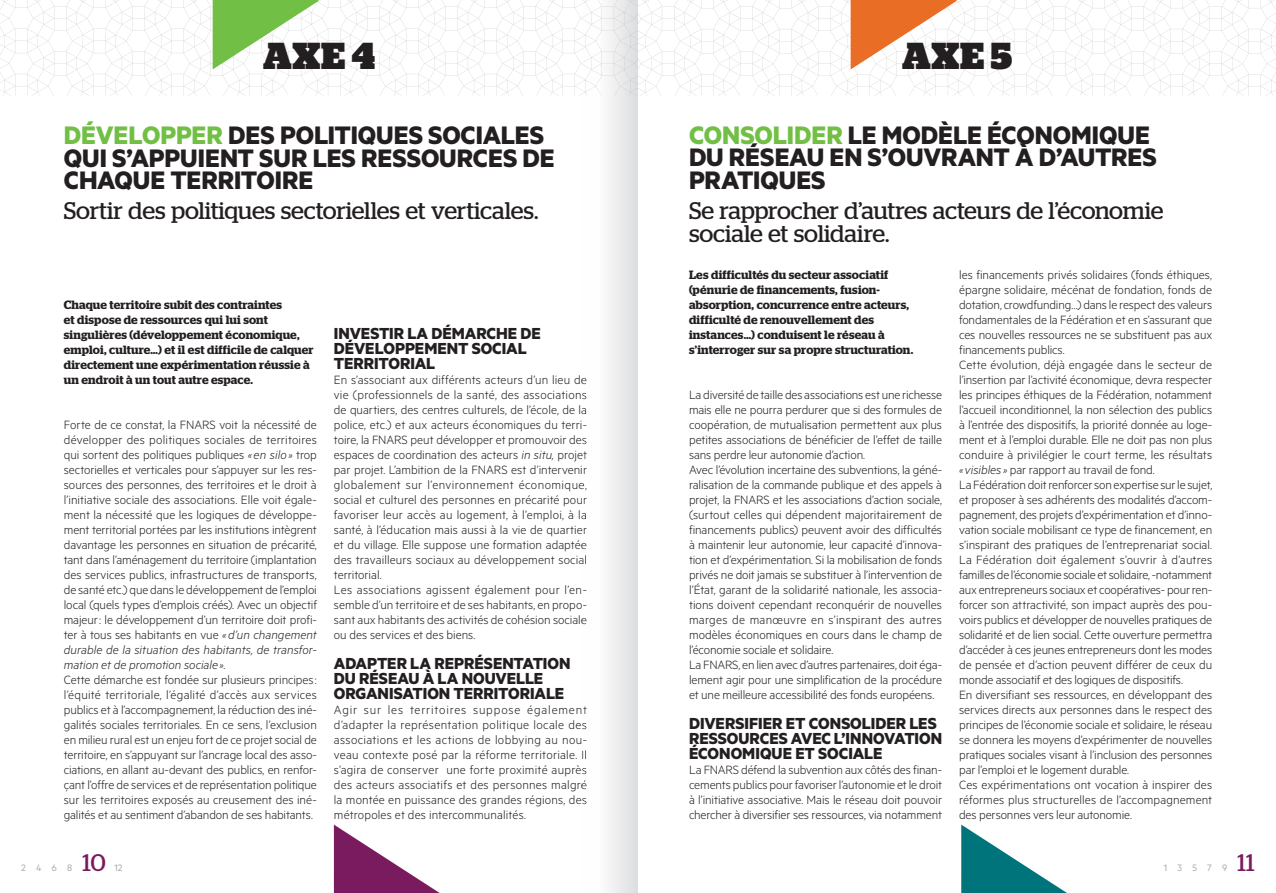
<style>
.page{position:relative;width:1276px;height:893px;background:#fff}
.page>*{position:absolute;margin:0;border:0;box-sizing:border-box;transform-origin:0 0}
.t1{font:900 37.5px "Stag";letter-spacing:.02em;color:#231f20}
.t2{font:700 28.5px/22.5px "Metric";color:#231f20}
.t3{font:24px/22.5px "Stag";letter-spacing:-.01em;color:#231f20}
.t4{font:700 18px/15px "Metric";color:#231f20}
.t5{font:300 13.5px/15px "Metric";letter-spacing:-.005em;color:#231f20;text-align:justify}
.t6{font:600 12px/15px "Stag";letter-spacing:.01em;color:#231f20}
.t7{font:10.5px "Metric";color:#a8a9ad}
.s1{color:#71bf44}
.s2{font-style:italic}
.s3{font-family:"Stag";font-size:24px;color:#7b1b5f}
</style>
<div class="page">
<svg style="left:334px;top:825px;width:106px;height:68px"></svg>
<svg style="left:961px;top:825px;width:106px;height:68px"></svg>
<svg style="left:583px;top:96px;width:55px;height:797px"></svg>
<svg style="left:0;top:0;width:1276px;height:96px"></svg>
<svg style="left:583px;top:375px;width:4px;height:9px"></svg>
<svg style="left:583px;top:390px;width:4px;height:176px"></svg>
<svg style="left:583px;top:585px;width:4px;height:39px"></svg>
<svg style="left:583px;top:705px;width:4px;height:101px"></svg>
<h1 class="t1" style="left:263px;top:34px;width:114px">AXE 4</h1>
<h1 class="t1" style="left:902px;top:34px;width:112px">AXE 5</h1>
<h2 class="t2" style="left:64px;top:123px;width:492px"><span class="s1">DÉVELOPPER</span> DES POLITIQUES SOCIALES<br>QUI S’APPUIENT SUR LES RESSOURCES DE<br>CHAQUE TERRITOIRE</h2>
<h2 class="t2" style="left:689px;top:123px;width:469px"><span class="s1">CONSOLIDER</span> LE MODÈLE ÉCONOMIQUE<br>DU RÉSEAU EN S’OUVRANT À D’AUTRES<br>PRATIQUES</h2>
<h3 class="t3" style="left:64px;top:199px;width:476px">Sortir des politiques sectorielles et verticales.</h3>
<h3 class="t3" style="left:689px;top:199px;width:476px">Se rapprocher d’autres acteurs de l’économie sociale et solidaire.</h3>
<p class="t6" style="left:64px;top:297px;width:251px">Chaque territoire subit des contraintes<br>et dispose de ressources qui lui sont singulières (développement économique, emploi, culture…) et il est difficile de calquer directement une expérimentation réussie à un endroit à un tout autre espace.</p>
<p class="t5" style="left:64px;top:417px;width:255px">forte de ce constat, la fnars voit la nécessité de développer des politiques sociales de territoires qui sortent des politiques publiques <span class="s2">« en silo »</span> trop sectorielles et verticales pour s’appuyer sur les res&shy;sources des personnes, des territoires et le droit à l’initiative sociale des associations. Elle voit égale&shy;ment la nécessité que les logiques de développe&shy;ment territorial portées par les institutions intègrent davantage les personnes en situation de précarité, tant dans l’aménagement du territoire (implantation des services publics, infrastructures de transports, de santé etc.) que dans le développement de l’emploi local (quels types d’emplois créés). avec un objectif majeur : le développement d’un territoire doit profi&shy;ter à tous ses habitants en vue <span class="s2">« d’un changement durable de la situation des habitants, de transfor&shy;mation et de promotion sociale ».</span></p>
<p class="t5" style="left:64px;top:672px;width:255px">Cette démarche est fondée sur plusieurs principes : l’équité territoriale, l’égalité d’accès aux services publics et à l’accompagnement, la réduction des iné&shy;galités sociales territoriales. En ce sens, l’exclusion en milieu rural est un enjeu fort de ce projet social de territoire, en s’appuyant sur l’ancrage local des asso&shy;ciations, en allant au-devant des publics, en renfor&shy;çant l’offre de services et de représentation politique sur les territoires exposés au creusement des iné&shy;galités et au sentiment d’abandon de ses habitants.</p>
<h3 class="t4" style="left:334px;top:325px;width:208px">INVESTIR LA DÉMARCHE DE<br>DÉVELOPPEMENT SOCIAL<br>TERRITORIAL</h3>
<p class="t5" style="left:334px;top:372px;width:255px;text-align:left">En s’associant aux différents acteurs d’un lieu de vie (professionnels de la santé, des associations de quartiers, des centres culturels, de l’école, de la police, etc.) et aux acteurs économiques du terri&shy;toire, la fnars peut développer et promouvoir des espaces de coordination des acteurs <span class="s2">in situ,</span> projet par projet. l’ambition de la fnars est d’intervenir globalement sur l’environnement économique, social et culturel des personnes en précarité pour favoriser leur accès au logement, à l’emploi, à la santé, à l’éducation mais aussi à la vie de quartier et du village. Elle suppose une formation adaptée des travailleurs sociaux au développement social territorial.<br>les associations agissent également pour l’en&shy;semble d’un territoire et de ses habitants, en propo&shy;sant aux habitants des activités de cohésion sociale ou des services et des biens.</p>
<h3 class="t4" style="left:334px;top:655px;width:238px">ADAPTER LA REPRÉSENTATION<br>DU RÉSEAU À LA NOUVELLE<br>ORGANISATION TERRITORIALE</h3>
<p class="t5" style="left:334px;top:702px;width:255px">agir sur les territoires suppose également d’adapter la représentation politique locale des associations et les actions de lobbying au nou&shy;veau contexte posé par la réforme territoriale. Il s’agira de conserver une forte proximité auprès des acteurs associatifs et des personnes malgré la montée en puissance des grandes régions, des métropoles et des intercommunalités.</p>
<p class="t6" style="left:689px;top:267px;width:226px">Les difficultés du secteur associatif (pénurie de financements, fusion&shy;absorption, concurrence entre acteurs, difficulté de renouvellement des instances…) conduisent le réseau à s’interroger sur sa propre structuration.</p>
<p class="t5" style="left:689px;top:387px;width:255px;text-align:left">la diversité de taille des associations est une richesse mais elle ne pourra perdurer que si des formules de coopération, de mutualisation permettent aux plus petites associations de bénéficier de l’effet de taille sans perdre leur autonomie d’action.<br>avec l’évolution incertaine des subventions, la géné&shy;ralisation de la commande publique et des appels à projet, la fnars et les associations d’action sociale, (surtout celles qui dépendent majoritairement de financements publics) peuvent avoir des difficultés à maintenir leur autonomie, leur capacité d’innova&shy;tion et d’expérimentation. si la mobilisation de fonds privés ne doit jamais se substituer à l’intervention de l’état, garant de la solidarité nationale, les associa&shy;tions doivent cependant reconquérir de nouvelles marges de manœuvre en s’inspirant des autres modèles économiques en cours dans le champ de l’économie sociale et solidaire.<br>la fnars, en lien avec d’autres partenaires, doit éga&shy;lement agir pour une simplification de la procédure et une meilleure accessibilité des fonds européens.</p>
<h3 class="t4" style="left:689px;top:715px;width:254px">DIVERSIFIER ET CONSOLIDER LES<br>RESSOURCES AVEC L’INNOVATION<br>ÉCONOMIQUE ET SOCIALE</h3>
<p class="t5" style="left:689px;top:762px;width:255px">la fnars défend la subvention aux côtés des finan&shy;cements publics pour favoriser l’autonomie et le droit à l’initiative associative. mais le réseau doit pouvoir chercher à diversifier ses ressources, via notamment</p>
<p class="t5" style="left:959px;top:267px;width:255px;text-align:left">les financements privés solidaires (fonds éthiques, épargne solidaire, mécénat de fondation, fonds de dotation, crowdfunding…) dans le respect des valeurs fondamentales de la fédération et en s’assurant que ces nouvelles ressources ne se substituent pas aux financements publics.<br>Cette évolution, déjà engagée dans le secteur de l’insertion par l’activité économique, devra respecter les principes éthiques de la fédération, notamment l’accueil inconditionnel, la non sélection des publics à l’entrée des dispositifs, la priorité donnée au loge&shy;ment et à l’emploi durable. Elle ne doit pas non plus conduire à privilégier le court terme, les résultats <span class="s2">« visibles »</span> par rapport au travail de fond.<br>la fédération doit renforcer son expertise sur le sujet, et proposer à ses adhérents des modalités d’accom&shy;pagnement, des projets d’expérimentation et d’inno&shy;vation sociale mobilisant ce type de financement, en s’inspirant des pratiques de l’entreprenariat social. la fédération doit également s’ouvrir à d’autres familles de l’économie sociale et solidaire, -notamment aux entrepreneurs sociaux et coopératives- pour ren&shy;forcer son attractivité, son impact auprès des pou&shy;voirs publics et développer de nouvelles pratiques de solidarité et de lien social. Cette ouverture permettra d’accéder à ces jeunes entrepreneurs dont les modes de pensée et d’action peuvent différer de ceux du monde associatif et des logiques de dispositifs.<br>En diversifiant ses ressources, en développant des services directs aux personnes dans le respect des principes de l’économie sociale et solidaire, le réseau se donnera les moyens d’expérimenter de nouvelles pratiques sociales visant à l’inclusion des personnes par l’emploi et le logement durable.<br>Ces expérimentations ont vocation à inspirer des réformes plus structurelles de l’accompagnement des personnes vers leur autonomie.</p>
<p class="t7" style="left:21px;top:861px;width:103px">2 4 6 8 <span class="s3">10</span> 12</p>
<p class="t7" style="left:1163px;top:861px;width:92px">1 3 5 7 9 <span class="s3">11</span></p>
</div>
